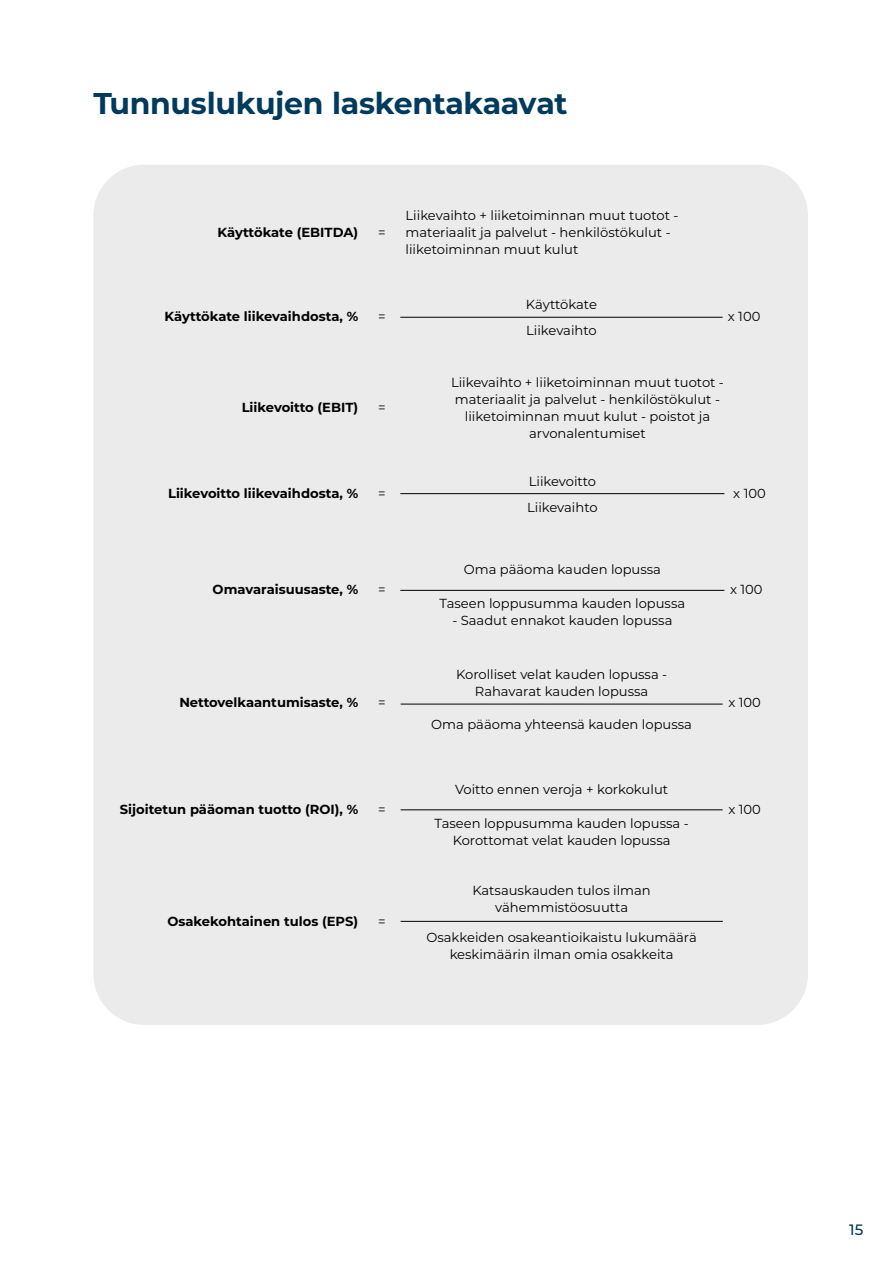
<style>
.page{position:relative;width:893px;height:1263px;background:#fff}
.page>*{position:absolute;margin:0;border:0;box-sizing:border-box;transform-origin:0 0}
.t1{font:700 30px "Montserrat";letter-spacing:-.01em;color:#003a5d}
.t2{font:500 15px "Montserrat";color:#003a5d}
.t3{font:13.05px/17.1px "Montserrat";color:#000;text-align:center}
.t4{font:700 13.05px "Montserrat";color:#000}
</style>
<div class="page">
<div style="left:93px;top:165px;width:715px;height:860px;background:#ebebeb;border-radius:51px"></div>
<hr style="left:400px;top:317px;width:323px;height:1px;background:#000">
<hr style="left:400px;top:493px;width:324px;height:1px;background:#000">
<hr style="left:400px;top:590px;width:324px;height:1px;background:#000">
<hr style="left:401px;top:704px;width:322px;height:1px;background:#000">
<hr style="left:401px;top:809px;width:322px;height:1px;background:#000">
<hr style="left:401px;top:921px;width:322px;height:1px;background:#000">
<h1 class="t1" style="left:94px;top:81px;width:475px">Tunnuslukujen laskentakaavat</h1>
<p class="t4" style="left:217px;top:223px;width:142px">Käyttökate (EBITDA)</p>
<p class="t3" style="left:378px;top:223px;width:9px">=</p>
<p class="t4" style="left:165px;top:307px;width:195px">Käyttökate liikevaihdosta, %</p>
<p class="t3" style="left:378px;top:307px;width:9px">=</p>
<p class="t4" style="left:242px;top:398px;width:118px">Liikevoitto (EBIT)</p>
<p class="t3" style="left:378px;top:399px;width:9px">=</p>
<p class="t4" style="left:168px;top:484px;width:192px">Liikevoitto liikevaihdosta, %</p>
<p class="t3" style="left:378px;top:484px;width:9px">=</p>
<p class="t4" style="left:213px;top:580px;width:147px">Omavaraisuusaste, %</p>
<p class="t3" style="left:378px;top:581px;width:9px">=</p>
<p class="t4" style="left:179px;top:693px;width:180px">Nettovelkaantumisaste, %</p>
<p class="t3" style="left:378px;top:693px;width:9px">=</p>
<p class="t4" style="left:120px;top:800px;width:240px">Sijoitetun pääoman tuotto (ROI), %</p>
<p class="t3" style="left:378px;top:800px;width:9px">=</p>
<p class="t4" style="left:167px;top:912px;width:192px">Osakekohtainen tulos (EPS)</p>
<p class="t3" style="left:378px;top:913px;width:9px">=</p>
<p class="t3" style="left:406px;top:206px;width:274px;text-align:left">Liikevaihto + liiketoiminnan muut tuotot - materiaalit ja palvelut - henkilöstökulut - liiketoiminnan muut kulut</p>
<p class="t3" style="left:526px;top:296px;width:72px">Käyttökate</p>
<p class="t3" style="left:526px;top:322px;width:72px">Liikevaihto</p>
<p class="t3" style="left:728px;top:307px;width:34px">x 100</p>
<p class="t3" style="left:451px;top:373px;width:274px">Liikevaihto + liiketoiminnan muut tuotot - materiaalit ja palvelut - henkilöstökulut - liiketoiminnan muut kulut - poistot ja arvonalentumiset</p>
<p class="t3" style="left:529px;top:473px;width:69px">Liikevoitto</p>
<p class="t3" style="left:527px;top:498px;width:72px">Liikevaihto</p>
<p class="t3" style="left:464px;top:560px;width:199px">Oma pääoma kauden lopussa</p>
<p class="t3" style="left:440px;top:595px;width:247px">Taseen loppusumma kauden lopussa</p>
<p class="t3" style="left:452px;top:612px;width:222px">- Saadut ennakot kauden lopussa</p>
<p class="t3" style="left:456px;top:666px;width:213px">Korolliset velat kauden lopussa -<br>Rahavarat kauden lopussa</p>
<p class="t3" style="left:431px;top:716px;width:262px">Oma pääoma yhteensä kauden lopussa</p>
<p class="t3" style="left:455px;top:780px;width:215px">Voitto ennen veroja + korkokulut</p>
<p class="t3" style="left:435px;top:814px;width:256px">Taseen loppusumma kauden lopussa -<br>Korottomat velat kauden lopussa</p>
<p class="t3" style="left:472px;top:881px;width:180px">Katsauskauden tulos ilman vähemmistöosuutta</p>
<p class="t3" style="left:426px;top:928px;width:272px">Osakkeiden osakeantioikaistu lukumäärä keskimäärin ilman omia osakkeita</p>
<p class="t3" style="left:733px;top:484px;width:34px">x 100</p>
<p class="t3" style="left:730px;top:581px;width:34px">x 100</p>
<p class="t3" style="left:728px;top:693px;width:34px">x 100</p>
<p class="t3" style="left:728px;top:800px;width:34px">x 100</p>
<p class="t2" style="left:849px;top:1219px;width:16px">15</p>
</div>
